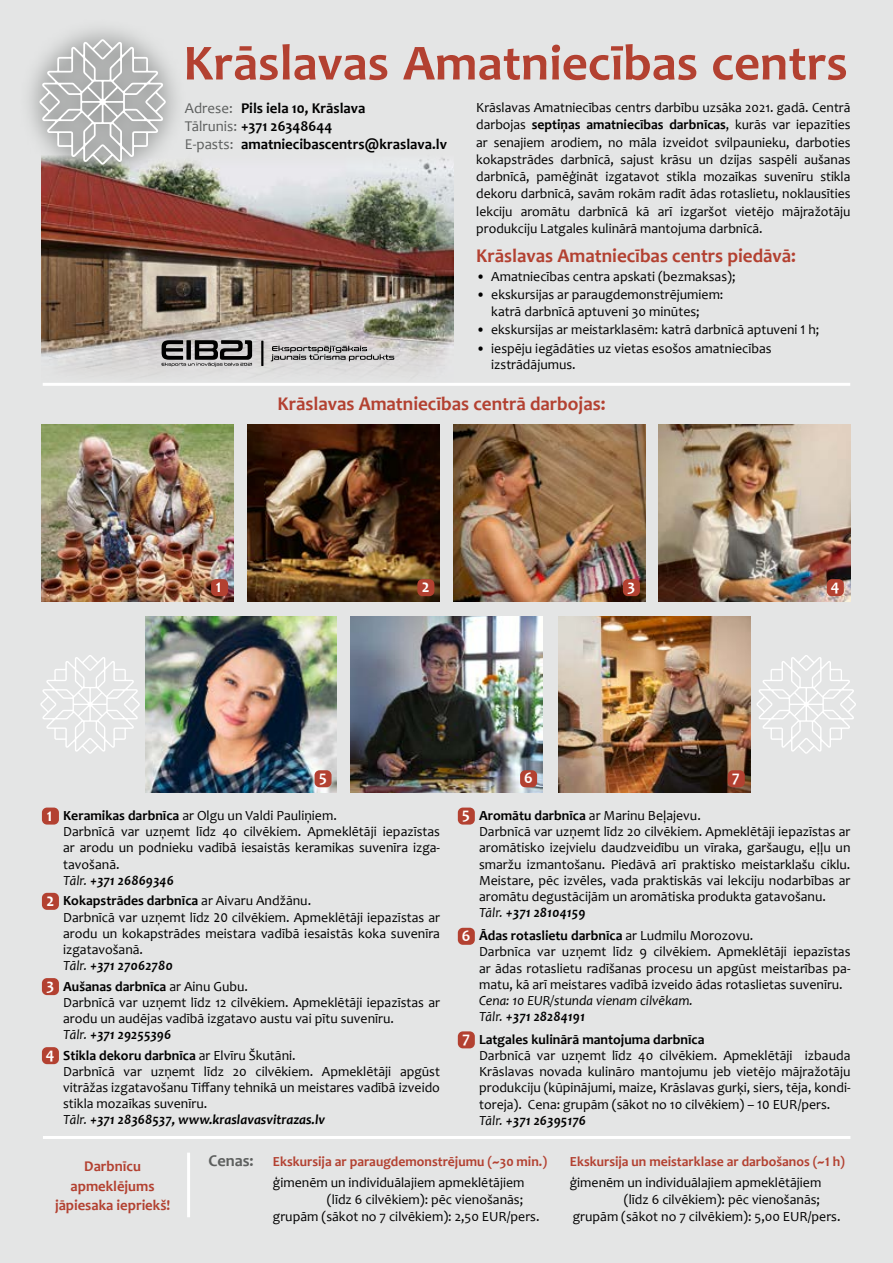
<style>
.page{position:relative;width:893px;height:1263px;background:#e4e5e5}
.page>*{position:absolute;margin:0;border:0;box-sizing:border-box;transform-origin:0 0}
.t1{font:700 51px "Candara";color:#b34131}
.t2{font:700 19.5px "Candara";color:#b34131}
.t3{font:700 18.45px "Candara";color:#fff;scale:.88 1}
.t4{font:700 16.5px "Candara";color:#5d5f5e}
.t5{font:700 16.2px "Candara";color:#fff}
.t6{font:700 15px/18px "Candara";color:#000}
.t7{font:700 15px/19.5px "Candara";color:#b34131;text-align:center}
.t8{font:15px "Candara";color:#5d5f5e}
.t9{font:13.95px/16.2px "Candara";color:#000}
.t10{font:700 13.95px/21px "Candara";color:#b34131}
.t11{font:italic 13.95px/16.2px "Candara";color:#000}
.s1{font-weight:400;color:#5d5f5e}
.s2{font-weight:700}
.s3{font-size:16.95px}
.s4{font-weight:700;font-size:16.2px;color:#fff}
.s5{font-style:italic}
.s6{font-weight:700;font-style:italic}
.s7{font-size:16.2px}
.s8{font-weight:700;font-size:18.45px;color:#fff}
.s9{font-size:17.1px}
.s10{font-size:16.8px}
.s11{font-weight:400;color:#000}
</style>
<div class="page">
<img style="left:42px;top:158px;width:411px;height:219px">
<div style="left:42px;top:807px;width:17px;height:17px;background:#b34131;border-radius:5px"></div>
<div style="left:42px;top:893px;width:17px;height:17px;background:#b34131;border-radius:5px"></div>
<div style="left:42px;top:978px;width:17px;height:17px;background:#b34131;border-radius:5px"></div>
<div style="left:42px;top:1047px;width:17px;height:17px;background:#b34131;border-radius:5px"></div>
<svg style="left:162px;top:340px;width:90px;height:26px"></svg>
<svg style="left:271px;top:346px;width:123px;height:15px"></svg>
<hr style="left:261px;top:341px;width:2px;height:25px;background:#000">
<hr style="left:43px;top:1136px;width:807px;height:3px;background:#fff">
<img style="left:42px;top:425px;width:191px;height:176px">
<div style="left:211px;top:579px;width:17px;height:17px;background:#b34131;border-radius:5px"></div>
<img style="left:248px;top:425px;width:192px;height:176px">
<div style="left:417px;top:579px;width:17px;height:17px;background:#b34131;border-radius:5px"></div>
<img style="left:453px;top:425px;width:192px;height:176px">
<div style="left:623px;top:579px;width:17px;height:17px;background:#b34131;border-radius:5px"></div>
<img style="left:659px;top:425px;width:191px;height:176px">
<div style="left:827px;top:579px;width:17px;height:17px;background:#b34131;border-radius:5px"></div>
<img style="left:558px;top:616px;width:192px;height:176px">
<div style="left:728px;top:770px;width:17px;height:17px;background:#b34131;border-radius:5px"></div>
<img style="left:145px;top:616px;width:192px;height:176px">
<div style="left:315px;top:770px;width:17px;height:17px;background:#b34131;border-radius:5px"></div>
<hr style="left:187px;top:1152px;width:3px;height:65px;background:#fff">
<img style="left:351px;top:616px;width:191px;height:176px">
<div style="left:520px;top:770px;width:17px;height:17px;background:#b34131;border-radius:5px"></div>
<div style="left:458px;top:807px;width:17px;height:17px;background:#b34131;border-radius:5px"></div>
<div style="left:458px;top:928px;width:17px;height:17px;background:#b34131;border-radius:5px"></div>
<div style="left:458px;top:1031px;width:17px;height:17px;background:#b34131;border-radius:5px"></div>
<hr style="left:43px;top:383px;width:807px;height:3px;background:#fff">
<svg style="left:756px;top:655px;width:100px;height:99px"></svg>
<svg style="left:40px;top:655px;width:100px;height:99px"></svg>
<div style="left:18px;top:17px;width:170px;height:170px;background:#7d7f7e;opacity:.69"></div>
<svg style="left:39px;top:39px;width:127px;height:126px"></svg>
<h1 class="t1" style="left:183px;top:31px;width:666px">Krāslavas Amatniecības centrs</h1>
<p class="t6" style="left:185px;top:99px;width:182px;text-indent:56px">Pils iela 10, Krāslava<br><span class="s1">Tālrunis:</span> +371 26348644</p>
<p class="t6" style="left:241px;top:135px;width:207px">amatniecibascentrs@kraslava.lv</p>
<p class="t8" style="left:185px;top:98px;width:49px">Adrese:</p>
<p class="t8" style="left:185px;top:134px;width:50px">E-pasts:</p>
<p class="t9" style="left:476px;top:99px;width:376px;line-height:17.2px;text-align:justify">Krāslavas Amatniecības centrs darbību uzsāka 2021. gadā. Centrā darbojas <span class="s2">septiņas amatniecības darbnīcas</span>, kurās var iepazīties ar senajiem arodiem, no māla izveidot svilpaunieku, darboties kokapstrādes darbnīcā, sajust krāsu un dzijas saspēli aušanas darbnīcā, pamēģināt izgatavot stikla mozaīkas suvenīru stikla dekoru darbnīcā, savām rokām radīt ādas rotaslietu, noklausīties lekciju aromātu darbnīcā kā arī izgaršot vietējo mājražotāju produkciju Latgales kulinārā mantojuma darbnīcā.</p>
<h2 class="t2" style="left:476px;top:243px;width:321px">Krāslavas Amatniecības centrs piedāvā:</h2>
<p class="t9" style="left:476px;top:268px;width:261px">• Amatniecības centra apskati (bezmaksas);</p>
<p class="t9" style="left:491px;top:287px;width:234px;text-indent:-15px">• ekskursijas ar paraugdemonstrējumiem: katrā darbnīcā aptuveni 30 minūtes;</p>
<p class="t9" style="left:476px;top:322px;width:344px">• ekskursijas ar meistarklasēm: katrā darbnīcā aptuveni <span class="s3">1</span> h;</p>
<p class="t9" style="left:491px;top:340px;width:282px;text-indent:-15px">• iespēju iegādāties uz vietas esošos amatniecības izstrādājumus.</p>
<h2 class="t2" style="left:277px;top:391px;width:330px">Krāslavas Amatniecības centrā darbojas:</h2>
<h3 class="t3" style="left:216px;top:574px;width:8px">1</h3>
<h3 class="t3" style="left:422px;top:574px;width:10px">2</h3>
<p class="t5" style="left:627px;top:575px;width:9px">3</p>
<p class="t5" style="left:831px;top:575px;width:10px">4</p>
<p class="t5" style="left:524px;top:768px;width:10px">6</p>
<p class="t9" style="left:479px;top:807px;width:373px;text-indent:-17px"><span class="s4">5</span> <span class="s2">Aromātu darbnīca</span> ar Marinu Beļajevu.<br>Darbnīcā var uzņemt līdz 20 cilvēkiem. Apmeklētāji iepazīstas ar aromātisko izejvielu daudzveidību un vīraka, garšaugu, eļļu un smaržu izmantošanu. Piedāvā arī praktisko meistarklašu ciklu.<br>Meistare, pēc izvēles, vada praktiskās vai lekciju nodarbības ar aromātu degustācijām un aromātiska produkta gatavošanu.<br><span class="s5">Tālr.</span> <span class="s6">+371 28104159</span></p>
<p class="t9" style="left:479px;top:927px;width:373px;text-indent:-17px"><span class="s4">6</span> <span class="s2">Ādas rotaslietu darbnīca</span> ar Ludmilu Morozovu.<br>Darbnīca var uzņemt līdz 9 cilvēkiem. Apmeklētāji iepazīstas ar ādas rotaslietu radīšanas procesu un apgūst meistarības pa&shy;matu, kā arī meistares vadībā izveido ādas rotaslietas suvenīru.</p>
<p class="t11" style="left:479px;top:992px;width:216px">Cena: 10 EUR/stunda vienam cilvēkam.<br>Tālr. <span class="s2">+371 28284191</span></p>
<p class="t9" style="left:479px;top:1031px;width:373px;text-indent:-17px"><span class="s4">7</span> <span class="s2">Latgales kulinārā mantojuma darbnīca<br></span>Darbnīcā var uzņemt līdz 40 cilvēkiem. Apmeklētāji izbauda Krāslavas novada kulināro mantojumu jeb vietējo mājražotāju produkciju (kūpinājumi, maize, Krāslavas gurķi, siers, tēja, kondi&shy;toreja). Cena: grupām (sākot no 10 cilvēkiem) – <span class="s7">10</span> EUR/pers.<br><span class="s5">Tālr.</span> <span class="s6">+371 26395176</span></p>
<p class="t5" style="left:319px;top:766px;width:9px">5</p>
<p class="t5" style="left:732px;top:766px;width:9px">7</p>
<p class="t9" style="left:63px;top:807px;width:378px;text-indent:-16px"><span class="s8">1</span> <span class="s2">Keramikas darbnīca</span> ar Olgu un Valdi Pauliņiem.<br>Darbnīcā var uzņemt līdz 40 cilvēkiem. Apmeklētāji iepazīstas ar arodu un podnieku vadībā iesaistās keramikas suvenīra izga&shy;tavošanā.<br><span class="s5">Tālr.</span> <span class="s6">+371 26869346</span></p>
<p class="t9" style="left:63px;top:892px;width:378px;text-indent:-17px"><span class="s8">2</span> <span class="s2">Kokapstrādes darbnīca</span> ar Aivaru Andžānu.<br>Darbnīcā var uzņemt līdz <span class="s9">20</span> cilvēkiem. Apmeklētāji iepazīstas ar arodu un kokapstrādes meistara vadībā iesaistās koka suvenīra izgatavošanā.<br><span class="s5">Tālr.</span> <span class="s6">+371 27062780</span></p>
<p class="t9" style="left:63px;top:978px;width:378px;text-indent:-17px"><span class="s4">3</span> <span class="s2">Aušanas darbnīca</span> ar Ainu Gubu.<br>Darbnīcā var uzņemt līdz 12 cilvēkiem. Apmeklētāji iepazīstas ar arodu un audējas vadībā izgatavo austu vai pītu suvenīru.<br><span class="s5">Tālr.</span> <span class="s6">+371 29255396</span></p>
<p class="t9" style="left:63px;top:1047px;width:378px;text-indent:-17px"><span class="s4">4</span> <span class="s2">Stikla dekoru darbnīca</span> ar Elvīru Škutāni.<br>Darbnīcā var uzņemt līdz 20 cilvēkiem. Apmeklētāji apgūst vitrāžas izgatavošanu Tiffany tehnikā un meistares vadībā izveido stikla mozaīkas suvenīru.<br><span class="s5">Tālr.</span> <span class="s6">+371 28368537, www.kraslavasvitrazas.lv</span></p>
<p class="t7" style="left:55px;top:1156px;width:117px">Darbnīcu apmeklējums jāpiesaka iepriekš!</p>
<p class="t4" style="left:208px;top:1150px;width:47px">Cenas:</p>
<p class="t10" style="left:273px;top:1151px;width:276px">Ekskursija ar paraugdemonstrējumu (~30 min.)</p>
<p class="t9" style="left:273px;top:1175px;width:253px">ģimenēm un individuālajiem apmeklētājiem</p>
<p class="t9" style="left:327px;top:1191px;width:198px">(līdz 6 cilvēkiem): pēc vienošanās;</p>
<p class="t9" style="left:273px;top:1208px;width:268px">grupām (sākot no 7 cilvēkiem): 2,50 EUR/pers.</p>
<p class="t10" style="left:570px;top:1151px;width:277px">Ekskursija un meistarklase ar darbošanos (~<span class="s10">1</span> h) <span class="s11">ģimenēm un individuālajiem apmeklētājiem</span></p>
<p class="t9" style="left:573px;top:1191px;width:269px;line-height:16.8px;text-indent:51px">(līdz 6 cilvēkiem): pēc vienošanās; grupām (sākot no 7 cilvēkiem): 5,00 EUR/pers.</p>
</div>
